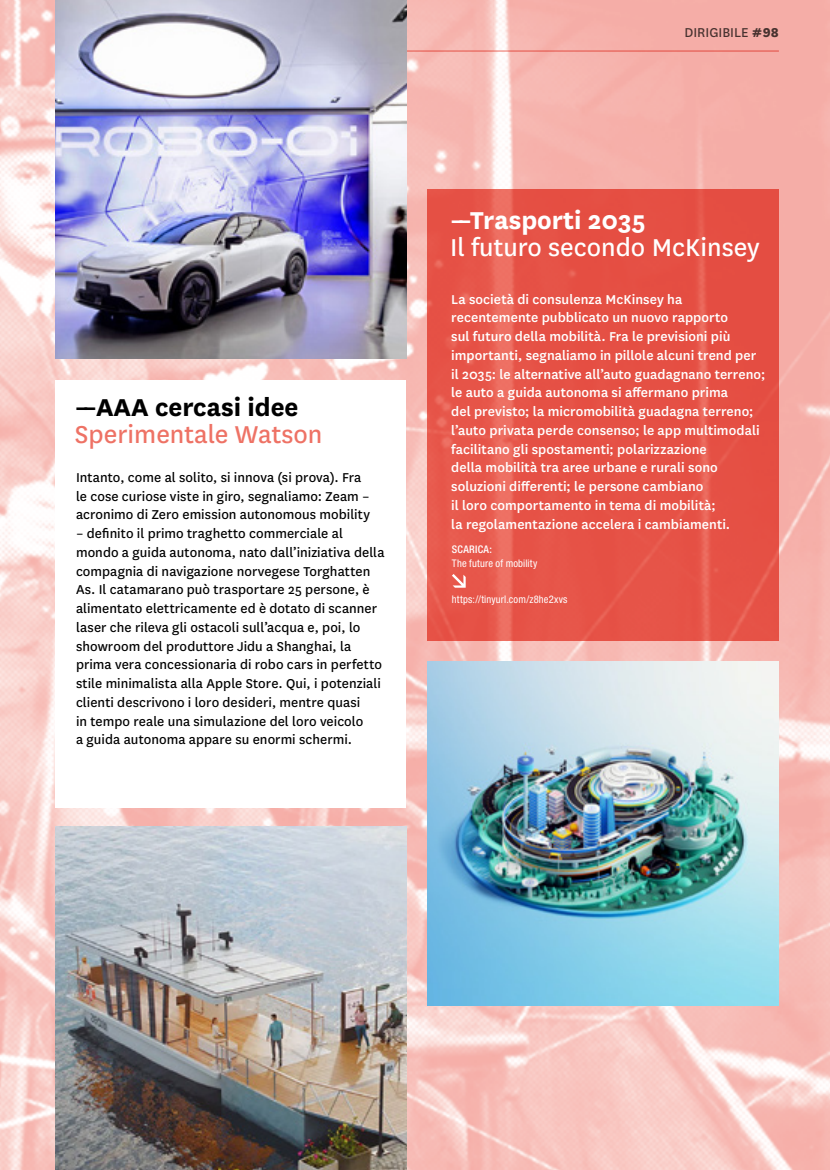
<style>
.page{position:relative;width:830px;height:1170px;background:#fff}
.page>*{position:absolute;margin:0;border:0;box-sizing:border-box;transform-origin:0 0}
.t1{font:28.5px "National";color:#fff}
.t2{font:28.5px "National";color:#ee7265}
.t3{font:700 28.5px "National";color:#000}
.t4{font:700 28.5px "National";color:#fff}
.t5{font:15px/18.8px "National";letter-spacing:.005em;color:#000}
.t6{font:500 15px/18.8px "National";letter-spacing:.005em;color:#fff}
.t7{font:15px "National";color:#4a4a49}
.t8{font:condensed 10.5px "Helvetica Neue LT Std";letter-spacing:.015em;color:#fff}
.t9{font:500 condensed 10.5px "Helvetica Neue LT Std";letter-spacing:.03em;color:#fff}
.s1{font-weight:800}
</style>
<div class="page">
<img style="left:0;top:0;width:829px;height:1169px">
<hr style="left:55px;top:50px;width:723px;height:2px;background:#f29e96">
<svg style="left:427px;top:189px;width:351px;height:451px;background:#e6564a"></svg>
<img style="left:427px;top:661px;width:351px;height:344px">
<svg style="left:451px;top:574px;width:14px;height:13px"></svg>
<div style="left:55px;top:380px;width:350px;height:427px;background:#fff"></div>
<img style="left:55px;top:826px;width:351px;height:343px">
<img style="left:55px;top:0;width:351px;height:359px">
<p class="t7" style="left:684px;top:22px;width:96px">DIRIGIBILE <span class="s1">#98</span></p>
<h1 class="t3" style="left:75px;top:387px;width:225px">––AAA cercasi idee</h1>
<h1 class="t2" style="left:75px;top:415px;width:249px">Sperimentale Watson</h1>
<p class="t5" style="left:76px;top:467px;width:295px">Intanto, come al solito, si innova (si prova). Fra le cose curiose viste in giro, segnaliamo: Zeam – acronimo di Zero emission autonomous mobility</p>
<p class="t5" style="left:76px;top:523px;width:310px">– definito il primo traghetto commerciale al mondo a guida autonoma, nato dall’iniziativa della compagnia di navigazione norvegese Torghatten As. Il catamarano può trasportare 25 persone, è alimentato elettricamente ed è dotato di scanner laser che rileva gli ostacoli sull’acqua e, poi, lo showroom del produttore Jidu a Shanghai, la prima vera concessionaria di robo cars in perfetto stile minimalista alla Apple Store. Qui, i potenziali clienti descrivono i loro desideri, mentre quasi<br>in tempo reale una simulazione del loro veicolo<br>a guida autonoma appare su enormi schermi.</p>
<h1 class="t4" style="left:450px;top:200px;width:197px">––Trasporti 2035</h1>
<h1 class="t1" style="left:450px;top:229px;width:311px">Il futuro secondo McKinsey</h1>
<p class="t6" style="left:451px;top:289px;width:315px">La società di consulenza McKinsey ha recentemente pubblicato un nuovo rapporto<br>sul futuro della mobilità. Fra le previsioni più importanti, segnaliamo in pillole alcuni trend per il 2035: le alternative all’auto guadagnano terreno; le auto a guida autonoma si affermano prima<br>del previsto; la micromobilità guadagna terreno; l’auto privata perde consenso; le app multimodali facilitano gli spostamenti; polarizzazione<br>della mobilità tra aree urbane e rurali sono soluzioni differenti; le persone cambiano<br>il loro comportamento in tema di mobilità;<br>la regolamentazione accelera i cambiamenti.</p>
<p class="t9" style="left:451px;top:543px;width:42px">SCARICA:</p>
<p class="t8" style="left:451px;top:557px;width:87px">The future of mobility</p>
<p class="t8" style="left:451px;top:593px;width:117px">https://tinyurl.com/z8he2xvs</p>
</div>
